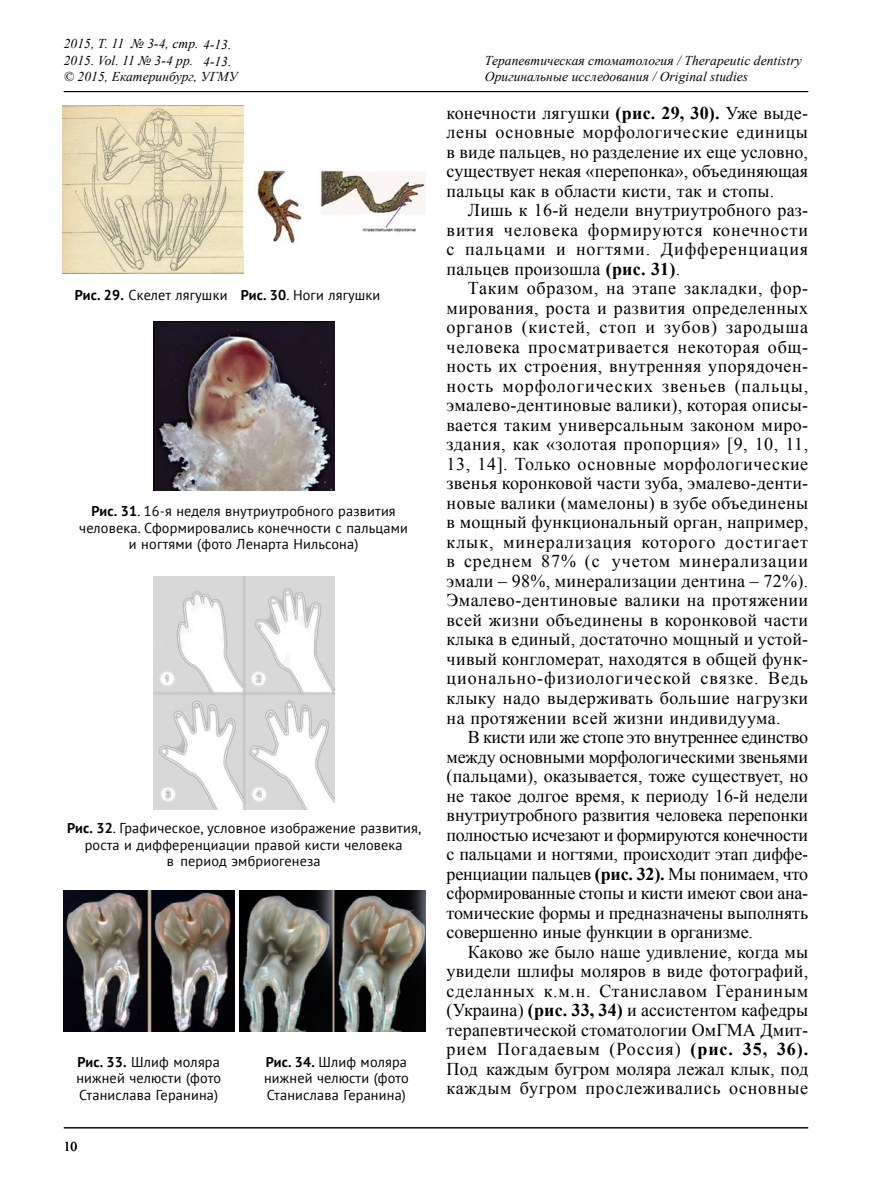
<style>
.page{position:relative;width:872px;height:1204px;background:#fff}
.page>*{position:absolute;margin:0;border:0;box-sizing:border-box;transform-origin:0 0}
.t1{font:18px/19.5px "Times New Roman";letter-spacing:.015em;color:#000;text-align:justify}
.t2{font:14.25px/16.5px "PT Sans";letter-spacing:.015em;color:#000;text-align:center}
.t3{font:italic 13.5px/16.2px "Times New Roman";letter-spacing:.005em;color:#000}
.t4{font:13.5px "Times New Roman";color:#000}
.s1{font-weight:700}
</style>
<div class="page">
<hr style="left:64px;top:91px;width:744px;height:1px;background:#000">
<hr style="left:64px;top:1127px;width:744px;height:1px;background:#000">
<img style="left:153px;top:322px;width:181px;height:168px">
<img style="left:153px;top:576px;width:181px;height:233px">
<img style="left:64px;top:890px;width:171px;height:141px">
<img style="left:240px;top:890px;width:186px;height:141px">
<img style="left:62px;top:105px;width:182px;height:169px">
<img style="left:257px;top:170px;width:168px;height:74px">
<p class="t3" style="left:64px;top:35px;width:175px">2015, Т. 11 № 3-4, стр. 4-13.<br>2015. Vol. 11 № 3-4 pp.<br>© 2015, Екатеринбург, УГМУ</p>
<p class="t3" style="left:203px;top:53px;width:30px">4-13.</p>
<p class="t2" style="left:75px;top:287px;width:307px"><span class="s1">Рис. 29.</span> Скелет лягушки <span class="s1">Рис. 30</span>. Ноги лягушки</p>
<p class="t2" style="left:79px;top:502px;width:330px"><span class="s1">Рис. 31</span>. 16-я неделя внутриутробного развития человека. Сформировались конечности с пальцами и ногтями (фото Ленарта Нильсона)</p>
<p class="t2" style="left:67px;top:819px;width:355px"><span class="s1">Рис. 32</span>. Графическое, условное изображение развития, роста и дифференциации правой кисти человека<br>в период эмбриогенеза</p>
<p class="t2" style="left:76px;top:1052px;width:146px;text-align:justify"><span class="s1">Рис. 33.</span> Шлиф моляра нижней челюсти (фото Станислава Геранина)</p>
<p class="t2" style="left:264px;top:1052px;width:146px;text-align:left"><span class="s1">Рис. 34.</span> Шлиф моляра нижней челюсти (фото<br>Станислава Геранина)</p>
<p class="t4" style="left:64px;top:1137px;width:15px">10</p>
<p class="t3" style="left:485px;top:52px;width:318px">Терапевтическая стоматология / Therapeutic dentistry<br>Оригинальные исследования / Original studies</p>
<p class="t1" style="left:446px;top:103px;width:363px">конечности лягушки <span class="s1">(рис. 29, 30).</span> Уже выде&shy;лены основные морфологические единицы в виде пальцев, но разделение их еще условно, существует некая «перепонка», объединяющая пальцы как в области кисти, так и стопы.</p>
<p class="t1" style="left:446px;top:200px;width:363px;text-indent:21px">Лишь к 16-й недели внутриутробного раз&shy;вития человека формируются конечности с пальцами и ногтями. Дифференциация пальцев произошла <span class="s1">(рис. 31)</span>.</p>
<p class="t1" style="left:446px;top:278px;width:363px;text-indent:21px">Таким образом, на этапе закладки, фор&shy;мирования, роста и развития определенных органов (кистей, стоп и зубов) зародыша человека просматривается некоторая общ&shy;ность их строения, внутренняя упорядочен&shy;ность морфологических звеньев (пальцы, эмалево-дентиновые валики), которая описы&shy;вается таким универсальным законом миро&shy;здания, как «золотая пропорция» [9, 10, 11, 13, 14]. Только основные морфологические звенья коронковой части зуба, эмалево-денти&shy;новые валики (мамелоны) в зубе объединены в мощный функциональный орган, например, клык, минерализация которого достигает в среднем 87% (с учетом минерализации эмали – 98%, минерализации дентина – 72%).<br>Эмалево-дентиновые валики на протяжении всей жизни объединены в коронковой части клыка в единый, достаточно мощный и устой&shy;чивый конгломерат, находятся в общей функ&shy;ционально-физиологической связке. Ведь клыку надо выдерживать большие нагрузки на протяжении всей жизни индивидуума.</p>
<p class="t1" style="left:446px;top:727px;width:363px;text-indent:21px">В кисти или же стопе это внутреннее единство между основными морфологическими звеньями (пальцами), оказывается, тоже существует, но не такое долгое время, к периоду 16-й недели внутриутробного развития человека перепонки полностью исчезают и формируются конечности с пальцами и ногтями, происходит этап диффе&shy;ренциации пальцев <span class="s1">(рис. 32).</span> Мы понимаем, что сформированные стопы и кисти имеют свои ана&shy;томические формы и предназначены выполнять совершенно иные функции в организме.</p>
<p class="t1" style="left:446px;top:941px;width:363px;text-indent:21px">Каково же было наше удивление, когда мы увидели шлифы моляров в виде фотографий, сделанных к.м.н. Станиславом Гераниным (Украина) <span class="s1">(рис. 33, 34)</span> и ассистентом кафедры терапевтической стоматологии ОмГМА Дмит&shy;рием Погадаевым (Россия) <span class="s1">(рис. 35, 36).<br></span>Под каждым бугром моляра лежал клык, под каждым бугром прослеживались основные</p>
</div>
